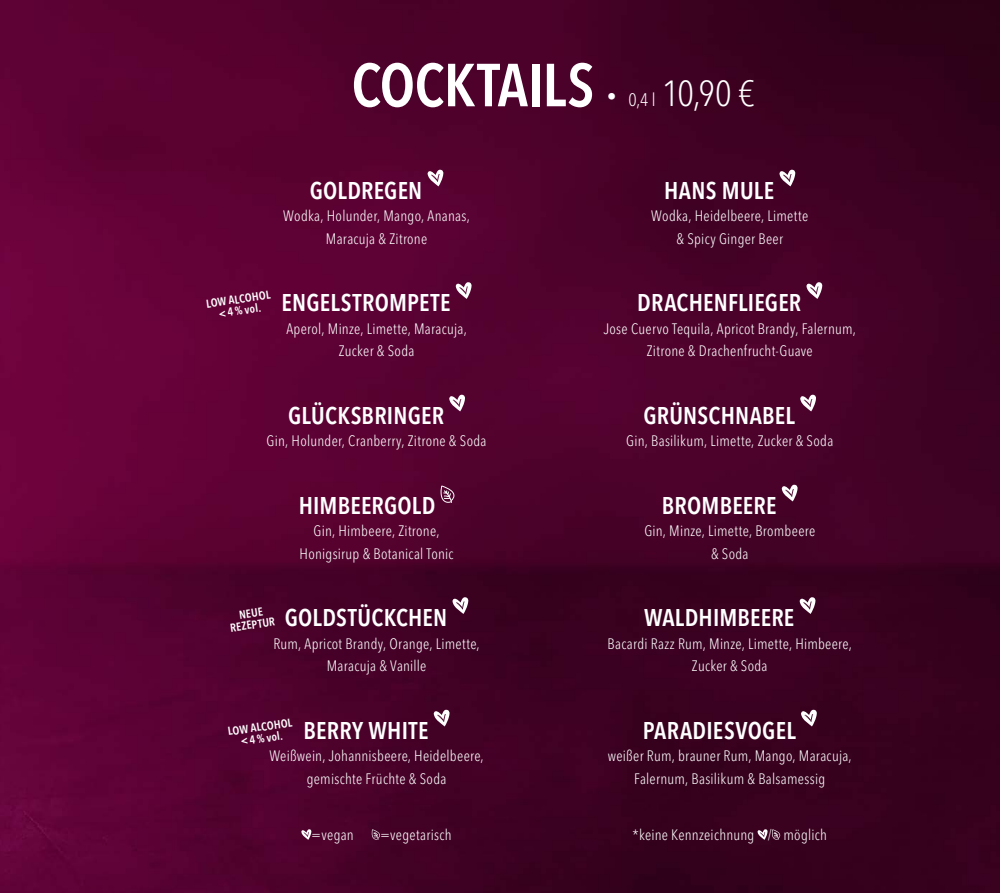
<style>
.page{position:relative;width:1000px;height:893px;background:#fff}
.page>*{position:absolute;margin:0;border:0;box-sizing:border-box;transform-origin:0 0}
.t1{font:600 condensed 60px "Avenir Next LT Pro";letter-spacing:-.01em;color:#fff}
.t2{font:300 condensed 36px "Avenir Next LT Pro";color:#fff}
.t3{font:600 condensed 24px "Avenir Next LT Pro";letter-spacing:.01em;color:#fff}
.t4{font:300 condensed 15px/22.5px "Avenir Next LT Pro";letter-spacing:.02em;color:#fff;text-align:center}
.t5{font:600 condensed 11.55px/11.6px "Avenir Next LT Pro";color:#fff;text-align:center}
.s1{font-size:18px}
</style>
<div class="page">
<img style="left:0;top:0;width:999px;height:893px">
<svg style="left:427px;top:170px;width:16px;height:16px"></svg>
<svg style="left:455px;top:282px;width:16px;height:17px"></svg>
<svg style="left:449px;top:395px;width:16px;height:16px"></svg>
<svg style="left:440px;top:486px;width:14px;height:17px"></svg>
<svg style="left:452px;top:597px;width:16px;height:17px"></svg>
<svg style="left:433px;top:710px;width:16px;height:16px"></svg>
<svg style="left:779px;top:170px;width:16px;height:16px"></svg>
<svg style="left:806px;top:282px;width:16px;height:17px"></svg>
<svg style="left:800px;top:395px;width:15px;height:16px"></svg>
<svg style="left:781px;top:485px;width:16px;height:16px"></svg>
<svg style="left:799px;top:597px;width:16px;height:17px"></svg>
<svg style="left:800px;top:710px;width:16px;height:16px"></svg>
<svg style="left:371px;top:829px;width:9px;height:11px"></svg>
<svg style="left:301px;top:829px;width:10px;height:11px"></svg>
<svg style="left:757px;top:829px;width:23px;height:11px"></svg>
<h1 class="t1" style="left:351px;top:49px;width:267px">COCKTAILS <sub>·</sub></h1>
<h2 class="t2" style="left:628px;top:72px;width:128px"><span class="s1">0,4 l</span> 10,90 €</h2>
<h3 class="t3" style="left:310px;top:176px;width:114px">GOLDREGEN</h3>
<p class="t4" style="left:283px;top:205px;width:188px">Wodka, Holunder, Mango, Ananas,<br>Maracuja &amp; Zitrone</p>
<p class="t5" style="left:205px;top:298px;width:66px;rotate:-8deg">LOW ALCOHOL &lt;4% vol.</p>
<h3 class="t3" style="left:281px;top:288px;width:170px">ENGELSTROMPETE</h3>
<p class="t4" style="left:286px;top:317px;width:182px">Aperol, Minze, Limette, Maracuja,<br>Zucker &amp; Soda</p>
<h3 class="t3" style="left:664px;top:176px;width:111px">HANS MULE</h3>
<p class="t4" style="left:651px;top:205px;width:158px">Wodka, Heidelbeere, Limette &amp; Spicy Ginger Beer</p>
<h3 class="t3" style="left:637px;top:288px;width:165px">DRACHENFLIEGER</h3>
<p class="t4" style="left:603px;top:317px;width:254px">Jose Cuervo Tequila, Apricot Brandy, Falernum,<br>Zitrone &amp; Drachenfrucht-Guave</p>
<h3 class="t3" style="left:288px;top:401px;width:157px">GLÜCKSBRINGER</h3>
<p class="t4" style="left:266px;top:430px;width:221px">Gin, Holunder, Cranberry, Zitrone &amp; Soda</p>
<h3 class="t3" style="left:299px;top:491px;width:138px">HIMBEERGOLD</h3>
<p class="t4" style="left:299px;top:520px;width:155px">Gin, Himbeere, Zitrone,<br>Honigsirup &amp; Botanical Tonic</p>
<h3 class="t3" style="left:285px;top:603px;width:164px">GOLDSTÜCKCHEN</h3>
<p class="t4" style="left:273px;top:632px;width:208px">Rum, Apricot Brandy, Orange, Limette,<br>Maracuja &amp; Vanille</p>
<p class="t5" style="left:228px;top:610px;width:47px;rotate:-8deg">NEUE<br>REZEPTUR</p>
<p class="t5" style="left:227px;top:726px;width:66px;rotate:-8deg">LOW ALCOHOL &lt;4% vol.</p>
<h3 class="t3" style="left:303px;top:716px;width:126px">BERRY WHITE</h3>
<p class="t4" style="left:269px;top:745px;width:216px">Weißwein, Johannisbeere, Heidelbeere, gemischte Früchte &amp; Soda</p>
<p class="t4" style="left:311px;top:823px;width:44px">=vegan</p>
<p class="t4" style="left:380px;top:823px;width:73px">=vegetarisch</p>
<h3 class="t3" style="left:643px;top:401px;width:153px">GRÜNSCHNABEL</h3>
<p class="t4" style="left:626px;top:430px;width:208px">Gin, Basilikum, Limette, Zucker &amp; Soda</p>
<h3 class="t3" style="left:661px;top:491px;width:116px">BROMBEERE</h3>
<p class="t4" style="left:644px;top:520px;width:172px">Gin, Minze, Limette, Brombeere &amp; Soda</p>
<h3 class="t3" style="left:644px;top:603px;width:152px">WALDHIMBEERE</h3>
<p class="t4" style="left:607px;top:632px;width:246px">Bacardi Razz Rum, Minze, Limette, Himbeere,<br>Zucker &amp; Soda</p>
<h3 class="t3" style="left:642px;top:716px;width:155px">PARADIESVOGEL</h3>
<p class="t4" style="left:607px;top:745px;width:245px">weißer Rum, brauner Rum, Mango, Maracuja,<br>Falernum, Basilikum &amp; Balsamessig</p>
<p class="t4" style="left:632px;top:823px;width:196px">*keine Kennzeichnung / möglich</p>
</div>
